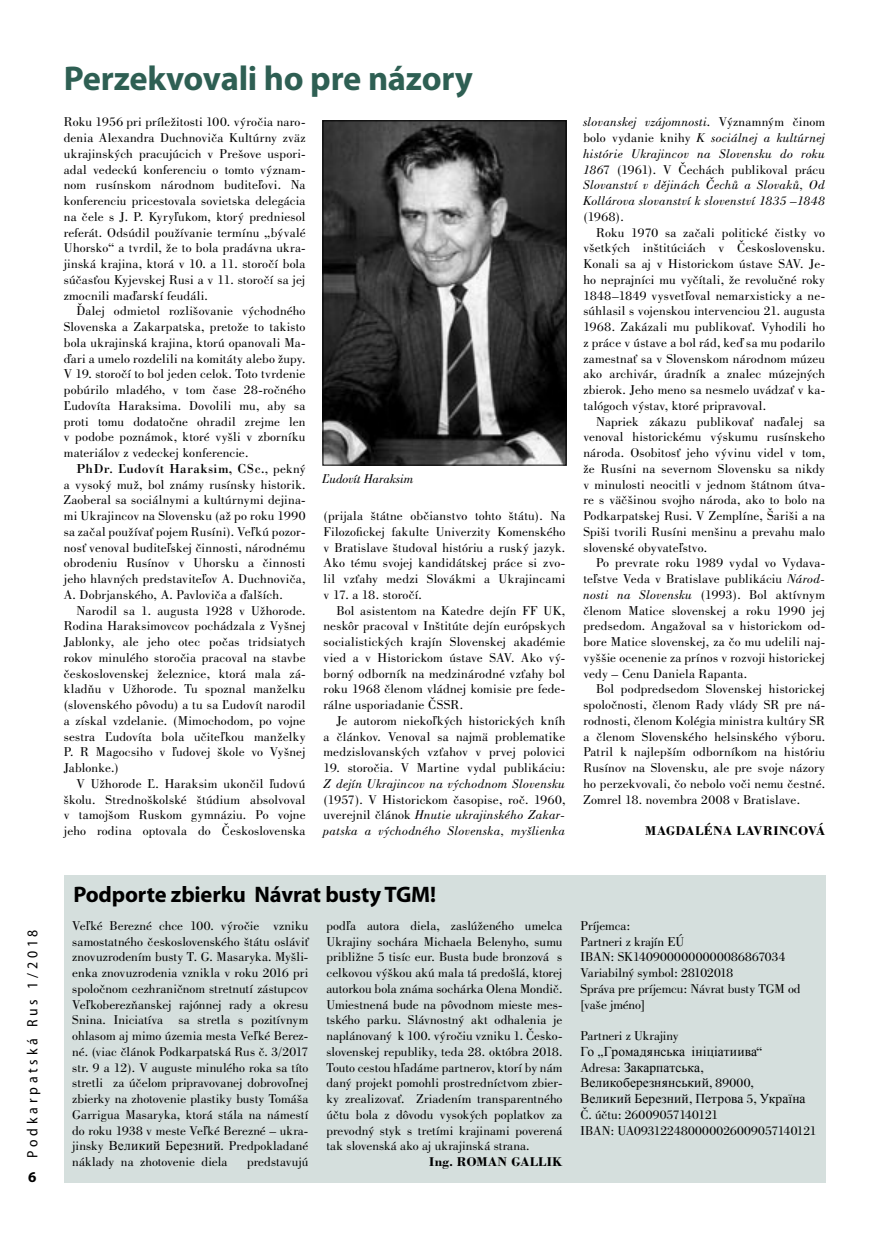
<style>
.page{position:relative;width:889px;height:1246px;background:#fff}
.page>*{position:absolute;margin:0;border:0;box-sizing:border-box;transform-origin:0 0}
.t1{font:700 34.5px "Myriad Pro";letter-spacing:-.005em;color:#2e5f53}
.t2{font:700 22.5px "Myriad Pro";letter-spacing:-.005em;color:#000}
.t3{font:semi-condensed 15px "Myriad Pro";letter-spacing:.25em;color:#000}
.t4{font:700 15px "Myriad Pro";color:#000}
.t5{font:13.5px/15.8px "Bodoni AT";letter-spacing:.01em;color:#000;text-align:justify}
.t6{font:italic 13.5px/15.8px "Bodoni AT";letter-spacing:.02em;color:#000;text-align:justify}
.t7{font:13.5px/15.8px "Times New Roman";letter-spacing:.005em;color:#000}
.t8{font:700 13.5px "Bodoni AT";letter-spacing:.025em;color:#000}
.t9{font:italic 13.5px "Bodoni AT";letter-spacing:-.01em;color:#000}
.s1{font-style:inherit}
.s2{font-style:normal}
.s3{font-style:italic}
.s4{font-family:"Times New Roman"}
.s5{font-family:"Bodoni AT"}
</style>
<div class="page">
<div style="left:64px;top:875px;width:761px;height:307px;background:#d5dfdd"></div>
<img style="left:324px;top:122px;width:240px;height:341px">
<div style="left:322px;top:120px;width:244px;height:345px;border:1px solid #000"></div>
<p class="t3" style="left:24px;top:1157px;width:230px;rotate:-90deg">Podkarpatská Rus 1/2018</p>
<p class="t4" style="left:28px;top:1168px;width:10px">6</p>
<h1 class="t1" style="left:64px;top:59px;width:410px">Perzekvovali ho pre názory</h1>
<p class="t5" style="left:64px;top:114px;width:243px">Roku 1956 pri príležitosti 100. výročia naro&shy;denia Alexandra Duchnoviča Kultúrny zväz ukrajinských pracujúcich v Prešove uspori&shy;adal vedeckú konferenciu o tomto význam&shy;nom rusínskom národnom buditeľovi. Na konferenciu pricestovala sovietska delegácia na čele s J. P. Kyryľukom, ktorý predniesol referát. Odsúdil používanie termínu „bývalé Uhorsko“ a tvrdil, že to bola pradávna ukra&shy;jinská krajina, ktorá v 10. a 11. storočí bola súčasťou Kyjevskej Rusi a v 11. storočí sa jej zmocnili maďarskí feudáli.</p>
<p class="t5" style="left:64px;top:303px;width:243px;text-indent:13px">Ďalej odmietol rozlišovanie východného Slovenska a Zakarpatska, pretože to takisto bola ukrajinská krajina, ktorú opanovali Ma&shy;ďari a umelo rozdelili na komitáty alebo župy.<br>V 19. storočí to bol jeden celok. Toto tvrdenie pobúrilo mladého, v tom čase 28-ročného Ľudovíta Haraksima. Dovolili mu, aby sa proti tomu dodatočne ohradil zrejme len v podobe poznámok, ktoré vyšli v zborníku materiálov z vedeckej konferencie.</p>
<p class="t5" style="left:64px;top:460px;width:243px;text-indent:13px"><span class="s1">PhDr. Ľudovít Haraksim, CSc.</span>, pekný a vysoký muž, bol známy rusínsky historik.<br>Zaoberal sa sociálnymi a kultúrnymi dejina&shy;mi Ukrajincov na Slovensku (až po roku 1990 sa začal používať pojem Rusíni). Veľkú pozor&shy;nosť venoval buditeľskej činnosti, národnému obrodeniu Rusínov v Uhorsku a činnosti jeho hlavných predstaviteľov A. Duchnoviča, A. Dobrjanského, A. Pavloviča a ďalších.</p>
<p class="t5" style="left:64px;top:602px;width:243px;text-indent:13px">Narodil sa 1. augusta 1928 v Užhorode.<br>Rodina Haraksimovcov pochádzala z Vyšnej Jablonky, ale jeho otec počas tridsiatych rokov minulého storočia pracoval na stavbe československej železnice, ktorá mala zá&shy;kladňu v Užhorode. Tu spoznal manželku (slovenského pôvodu) a tu sa Ľudovít narodil a získal vzdelanie. (Mimochodom, po vojne sestra Ľudovíta bola učiteľkou manželky P. R Magocsiho v ľudovej škole vo Vyšnej Jablonke.)</p>
<p class="t5" style="left:64px;top:775px;width:243px;text-indent:13px">V Užhorode Ľ. Haraksim ukončil ľudovú školu. Strednoškolské štúdium absolvoval v tamojšom Ruskom gymnáziu. Po vojne jeho rodina optovala do Československa</p>
<p class="t9" style="left:322px;top:471px;width:93px">Ľudovít Haraksim</p>
<p class="t5" style="left:323px;top:508px;width:243px">(prijala štátne občianstvo tohto štátu). Na Filozofickej fakulte Univerzity Komenského v Bratislave študoval históriu a ruský jazyk.<br>Ako tému svojej kandidátskej práce si zvo&shy;lil vzťahy medzi Slovákmi a Ukrajincami v 17. a 18. storočí.</p>
<p class="t5" style="left:323px;top:602px;width:243px;text-indent:13px">Bol asistentom na Katedre dejín FF UK, neskôr pracoval v Inštitúte dejín európskych socialistických krajín Slovenskej akadémie vied a v Historickom ústave SAV. Ako vý&shy;borný odborník na medzinárodné vzťahy bol roku 1968 členom vládnej komisie pre fede&shy;rálne usporiadanie ČSSR.</p>
<p class="t5" style="left:323px;top:712px;width:243px;text-indent:13px">Je autorom niekoľkých historických kníh a článkov. Venoval sa najmä problematike medzislovanských vzťahov v prvej polovici</p>
<p class="t5" style="left:323px;top:760px;width:243px">19. storočia. V Martine vydal publikáciu:</p>
<p class="t6" style="left:323px;top:775px;width:243px">Z dejín Ukrajincov na východnom Slovensku</p>
<p class="t6" style="left:323px;top:791px;width:243px"><span class="s2">(1957). V Historickom časopise, roč. 1960, uverejnil článok</span> Hnutie ukrajinského Zakar&shy;patska a východného Slovenska, myšlienka</p>
<p class="t6" style="left:583px;top:114px;width:243px">slovanskej vzájomnosti<span class="s2">. Významným činom bolo vydanie knihy</span> K sociálnej a kultúrnej histórie Ukrajincov na Slovensku do roku 186<span class="s2">7 (1961). V Čechách publikoval prácu </span>Slovanství v dějinách Čechů a Slovaků, Od Kollárova slovanství k slovenství 1835 –1848</p>
<p class="t5" style="left:583px;top:208px;width:42px">(1968).</p>
<p class="t5" style="left:596px;top:224px;width:230px">Roku 1970 sa začali politické čistky vo</p>
<p class="t5" style="left:583px;top:240px;width:243px">všetkých inštitúciách v Československu.</p>
<p class="t5" style="left:583px;top:256px;width:243px">Konali sa aj v Historickom ústave SAV. Je-</p>
<p class="t5" style="left:583px;top:271px;width:243px">ho neprajníci mu vyčítali, že revolučné roky</p>
<p class="t5" style="left:583px;top:287px;width:243px">1848–1849 vysvetľoval nemarxisticky a ne-</p>
<p class="t5" style="left:583px;top:303px;width:243px">súhlasil s vojenskou intervenciou 21. augusta</p>
<p class="t5" style="left:583px;top:319px;width:243px">1968. Zakázali mu publikovať. Vyhodili ho</p>
<p class="t5" style="left:583px;top:334px;width:243px">z práce v ústave a bol rád, keď sa mu podarilo</p>
<p class="t5" style="left:583px;top:350px;width:243px">zamestnať sa v Slovenskom národnom múzeu</p>
<p class="t5" style="left:583px;top:366px;width:243px">ako archivár, úradník a znalec múzejných</p>
<p class="t5" style="left:583px;top:382px;width:243px">zbierok. Jeho meno sa nesmelo uvádzať v ka-</p>
<p class="t5" style="left:583px;top:397px;width:184px">talógoch výstav, ktoré pripravoval.</p>
<p class="t5" style="left:596px;top:413px;width:230px">Napriek zákazu publikovať naďalej sa</p>
<p class="t5" style="left:583px;top:429px;width:243px">venoval historickému výskumu rusínskeho</p>
<p class="t5" style="left:583px;top:445px;width:243px">národa. Osobitosť jeho vývinu videl v tom,</p>
<p class="t5" style="left:583px;top:460px;width:243px">že Rusíni na severnom Slovensku sa nikdy</p>
<p class="t5" style="left:583px;top:476px;width:243px">v minulosti neocitli v jednom štátnom útva-</p>
<p class="t5" style="left:583px;top:492px;width:243px">re s väčšinou svojho národa, ako to bolo na</p>
<p class="t5" style="left:583px;top:508px;width:243px">Podkarpatskej Rusi. V Zemplíne, Šariši a na</p>
<p class="t5" style="left:583px;top:523px;width:243px">Spiši tvorili Rusíni menšinu a prevahu malo</p>
<p class="t5" style="left:583px;top:539px;width:125px">slovenské obyvateľstvo.</p>
<p class="t5" style="left:596px;top:555px;width:230px">Po prevrate roku 1989 vydal vo Vydava-</p>
<p class="t5" style="left:583px;top:571px;width:243px">teľstve Veda v Bratislave publikáciu <span class="s3">Národ-</span></p>
<p class="t5" style="left:583px;top:586px;width:243px"><span class="s3">nosti na Slovensku</span> (1993). Bol aktívnym</p>
<p class="t5" style="left:583px;top:602px;width:243px">členom Matice slovenskej a roku 1990 jej</p>
<p class="t5" style="left:583px;top:618px;width:243px">predsedom. Angažoval sa v historickom od-</p>
<p class="t5" style="left:583px;top:634px;width:243px">bore Matice slovenskej, za čo mu udelili naj-</p>
<p class="t5" style="left:583px;top:649px;width:243px">vyššie ocenenie za prínos v rozvoji historickej</p>
<p class="t5" style="left:583px;top:665px;width:165px">vedy – Cenu Daniela Rapanta.</p>
<p class="t5" style="left:596px;top:681px;width:230px">Bol podpredsedom Slovenskej historickej</p>
<p class="t5" style="left:583px;top:697px;width:243px">spoločnosti, členom Rady vlády SR pre ná-</p>
<p class="t5" style="left:583px;top:712px;width:243px">rodnosti, členom Kolégia ministra kultúry SR</p>
<p class="t5" style="left:583px;top:728px;width:243px">a členom Slovenského helsinského výboru.</p>
<p class="t5" style="left:583px;top:744px;width:243px">Patril k najlepším odborníkom na históriu</p>
<p class="t5" style="left:583px;top:760px;width:243px">Rusínov na Slovensku, ale pre svoje názory</p>
<p class="t5" style="left:583px;top:775px;width:243px">ho perzekvovali, čo nebolo voči nemu čestné.</p>
<p class="t5" style="left:583px;top:791px;width:218px">Zomrel 18. novembra 2008 v Bratislave.</p>
<p class="t8" style="left:645px;top:822px;width:181px">MAGDALÉNA LAVRINCOVÁ</p>
<h2 class="t2" style="left:73px;top:882px;width:364px">Podporte zbierku Návrat busty TGM!</h2>
<p class="t5" style="left:72px;top:917px;width:238px">Veľké Berezné chce 100. výročie vzniku samostatného československého štátu osláviť znovuzrodením busty T. G. Masaryka. Myšli&shy;enka znovuzrodenia vznikla v roku 2016 pri spoločnom cezhraničnom stretnutí zástupcov Veľkoberezňanskej rajónnej rady a okresu Snina. Iniciatíva sa stretla s pozitívnym ohlasom aj mimo územia mesta Veľké Berez&shy;né. (viac článok Podkarpatská Rus č. 3/2017 str. 9 a 12). V auguste minulého roka sa títo stretli za účelom pripravovanej dobrovoľnej zbierky na zhotovenie plastiky busty Tomáša Garrigua Masaryka, ktorá stála na námestí do roku 1938 v meste Veľké Berezné – ukra&shy;jinsky <span class="s4">Великий Березний</span>. Predpokladané náklady na zhotovenie diela</p>
<p class="t5" style="left:247px;top:1153px;width:63px">predstavujú</p>
<p class="t5" style="left:326px;top:917px;width:238px">podľa autora diela, zaslúženého umelca Ukrajiny sochára Michaela Belenyho, sumu približne 5 tisíc eur. Busta bude bronzová s celkovou výškou akú mala tá predošlá, ktorej autorkou bola známa sochárka Olena Mondič.<br>Umiestnená bude na pôvodnom mieste mes&shy;tského parku. Slávnostný akt odhalenia je naplánovaný k 100. výročiu vzniku 1. Česko&shy;slovenskej republiky, teda 28. októbra 2018.<br>Touto cestou hľadáme partnerov, ktorí by nám daný projekt pomohli prostredníctvom zbier&shy;ky zrealizovať. Zriadením transparentného účtu bola z dôvodu vysokých poplatkov za prevodný styk s tretími krajinami poverená tak slovenská ako aj ukrajinská strana.</p>
<p class="t8" style="left:429px;top:1153px;width:135px">Ing. ROMAN GALLIK</p>
<p class="t5" style="left:580px;top:917px;width:222px;text-align:left">Príjemca:<br>Partneri z krajín EÚ<br>IBAN: SK1409000000000086867034<br>Variabilný symbol: 28102018<br>Správa pre príjemcu: Návrat busty TGM od [vaše jméno]</p>
<p class="t5" style="left:580px;top:1027px;width:100px">Partneri z Ukrajiny</p>
<p class="t7" style="left:580px;top:1043px;width:226px">Го <span class="s5">„</span>Громадянська ініціатиива<span class="s5">“<br>Adresa:</span> Закарпатська<span class="s5">,<br></span>Великоберезнянський<span class="s5">, 89000,<br></span>Великий Березний<span class="s5">,</span> Петрова <span class="s5">5,</span> Україна</p>
<p class="t5" style="left:580px;top:1106px;width:238px">Č. účtu: 26009057140121<br>IBAN: UA093122480000026009057140121</p>
</div>
